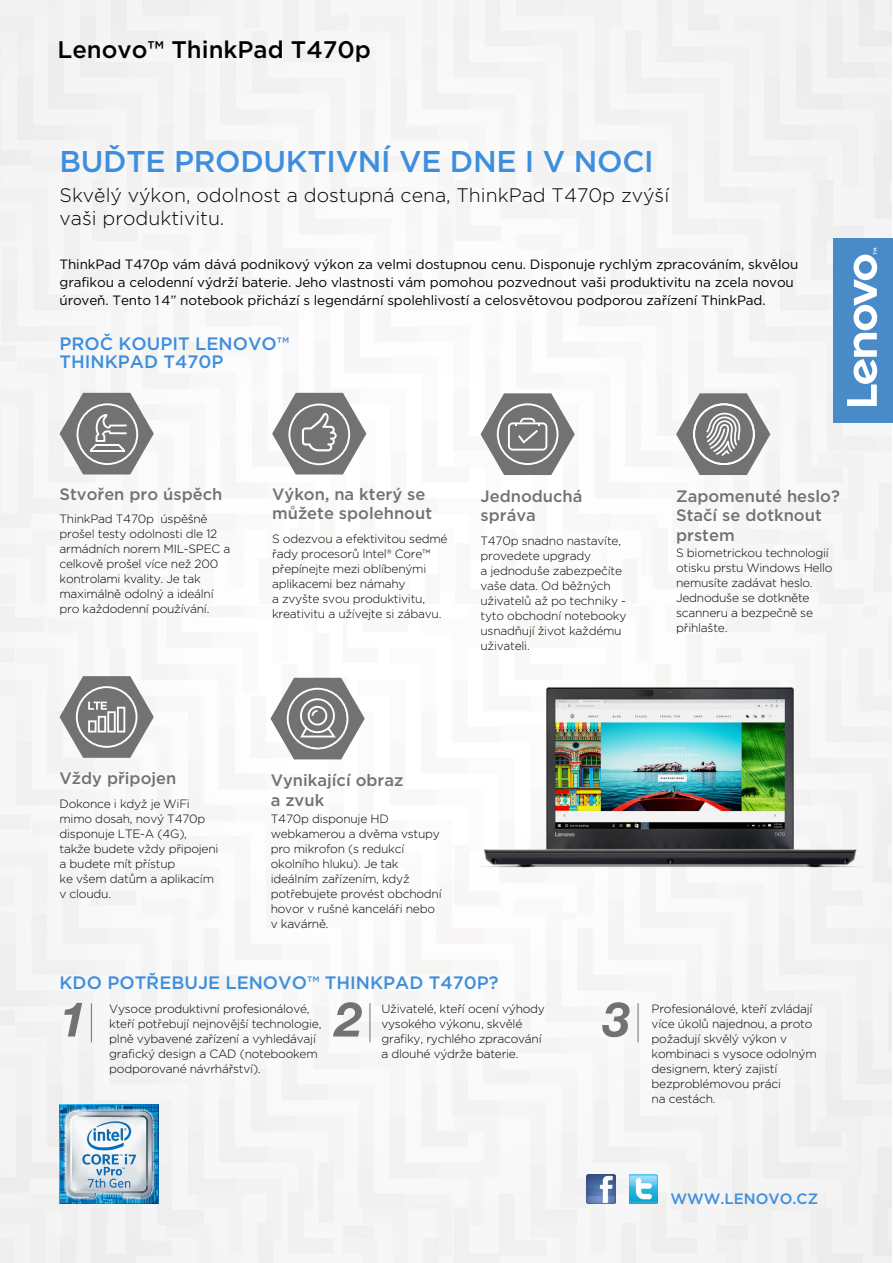
<style>
.page{position:relative;width:893px;height:1263px;background:#fff}
.page>*{position:absolute;margin:0;border:0;box-sizing:border-box;transform-origin:0 0}
.t1{font:500 30px "Gotham";letter-spacing:-.01em;color:#3e8ede}
.t2{font:500 24px "Gotham";color:#000}
.t3{font:300 19.5px/23.4px "Gotham";color:#000}
.t4{font:500 18px/17.7px "Gotham";color:#3e8ede}
.t5{font:500 16.5px/19.8px "Gotham";color:#717271}
.t6{font:500 15px "Gotham";color:#3e8ede}
.t7{font:13.5px/18px "Gotham";letter-spacing:-.01em;color:#000}
.t8{font:300 12px/15px "Gotham";letter-spacing:-.02em;color:#000}
</style>
<div class="page">
<img style="left:0;top:0;width:892px;height:1263px">
<div style="left:833px;top:238px;width:60px;height:185px;background:#498bc9"></div>
<svg style="left:847px;top:248px;width:30px;height:158px"></svg>
<img style="left:629px;top:1175px;width:29px;height:28px">
<img style="left:587px;top:1175px;width:28px;height:28px">
<hr style="left:91px;top:1003px;width:1px;height:39px;background:#717271">
<hr style="left:370px;top:1003px;width:1px;height:39px;background:#717271">
<hr style="left:638px;top:1003px;width:1px;height:39px;background:#717271">
<svg style="left:64px;top:1003px;width:18px;height:33px"></svg>
<svg style="left:333px;top:1002px;width:29px;height:34px"></svg>
<svg style="left:602px;top:1002px;width:27px;height:35px"></svg>
<img style="left:60px;top:1104px;width:99px;height:99px">
<img style="left:477px;top:660px;width:384px;height:213px">
<svg style="left:272px;top:393px;width:94px;height:81px"></svg>
<svg style="left:60px;top:393px;width:94px;height:81px"></svg>
<svg style="left:480px;top:393px;width:95px;height:82px"></svg>
<svg style="left:676px;top:393px;width:94px;height:82px"></svg>
<svg style="left:60px;top:676px;width:94px;height:82px"></svg>
<svg style="left:270px;top:678px;width:95px;height:81px"></svg>
<h2 class="t2" style="left:58px;top:33px;width:315px">Lenovo™ ThinkPad T470p</h2>
<h1 class="t1" style="left:60px;top:141px;width:596px">BUĎTE PRODUKTIVNÍ VE DNE I V NOCI</h1>
<h3 class="t3" style="left:60px;top:183px;width:611px">Skvělý výkon, odolnost a dostupná cena, ThinkPad T470p zvýší vaši produktivitu.</h3>
<p class="t7" style="left:60px;top:255px;width:740px">ThinkPad T470p vám dává podnikový výkon za velmi dostupnou cenu. Disponuje rychlým zpracováním, skvělou grafikou a celodenní výdrží baterie. Jeho vlastnosti vám pomohou pozvednout vaši produktivitu na zcela novou úroveň. Tento 14” notebook přichází s legendární spolehlivostí a celosvětovou podporou zařízení ThinkPad.</p>
<h3 class="t4" style="left:60px;top:335px;width:231px">PROČ KOUPIT LENOVO™<br>THINKPAD T470P</h3>
<h3 class="t5" style="left:60px;top:484px;width:164px">Stvořen pro úspěch</h3>
<p class="t8" style="left:60px;top:511px;width:172px">ThinkPad T470p úspěšně prošel testy odolnosti dle 12 armádních norem MIL-SPEC a celkově prošel více než 200 kontrolami kvality. Je tak maximálně odolný a ideální pro každodenní používání.</p>
<h3 class="t5" style="left:272px;top:484px;width:161px">Výkon, na který se můžete spolehnout</h3>
<p class="t8" style="left:272px;top:531px;width:177px">S odezvou a efektivitou sedmé řady procesorů Intel® Core™ přepínejte mezi oblíbenými aplikacemi bez námahy<br>a zvyšte svou produktivitu, kreativitu a užívejte si zábavu.</p>
<h3 class="t5" style="left:480px;top:486px;width:103px">Jednoduchá správa</h3>
<p class="t8" style="left:480px;top:533px;width:147px">T470p snadno nastavíte, provedete upgrady<br>a jednoduše zabezpečíte vaše data. Od běžných uživatelů až po techniky - tyto obchodní notebooky usnadňují život každému uživateli.</p>
<h3 class="t5" style="left:60px;top:768px;width:118px">Vždy připojen</h3>
<p class="t8" style="left:60px;top:796px;width:160px">Dokonce i když je WiFi mimo dosah, nový T470p disponuje LTE-A (4G), takže budete vždy připojeni a budete mít přístup<br>ke všem datům a aplikacím v cloudu.</p>
<h3 class="t5" style="left:271px;top:770px;width:134px">Vynikající obraz a zvuk</h3>
<p class="t8" style="left:271px;top:810px;width:172px">T470p disponuje HD webkamerou a dvěma vstupy pro mikrofon (s redukcí okolního hluku). Je tak ideálním zařízením, když potřebujete provést obchodní hovor v rušné kanceláři nebo v kavárně.</p>
<h3 class="t5" style="left:676px;top:486px;width:165px">Zapomenuté heslo?<br>Stačí se dotknout prstem</h3>
<p class="t8" style="left:676px;top:545px;width:158px">S biometrickou technologií otisku prstu Windows Hello nemusíte zadávat heslo.<br>Jednoduše se dotkněte scanneru a bezpečně se přihlašte.</p>
<h3 class="t4" style="left:60px;top:974px;width:441px">KDO POTŘEBUJE LENOVO™ THINKPAD T470P?</h3>
<p class="t8" style="left:109px;top:1001px;width:214px">Vysoce produktivní profesionálové, kteří potřebují nejnovější technologie, plně vybavené zařízení a vyhledávají grafický design a CAD (notebookem podporované návrhářství).</p>
<p class="t8" style="left:381px;top:1001px;width:165px">Uživatelé, kteří ocení výhody vysokého výkonu, skvělé grafiky, rychlého zpracování a dlouhé výdrže baterie.</p>
<p class="t8" style="left:652px;top:1001px;width:167px">Profesionálové, kteří zvládají více úkolů najednou, a proto požadují skvělý výkon v kombinaci s vysoce odolným designem, který zajistí bezproblémovou práci<br>na cestách.</p>
<p class="t6" style="left:670px;top:1188px;width:149px">WWW.LENOVO.CZ</p>
</div>
